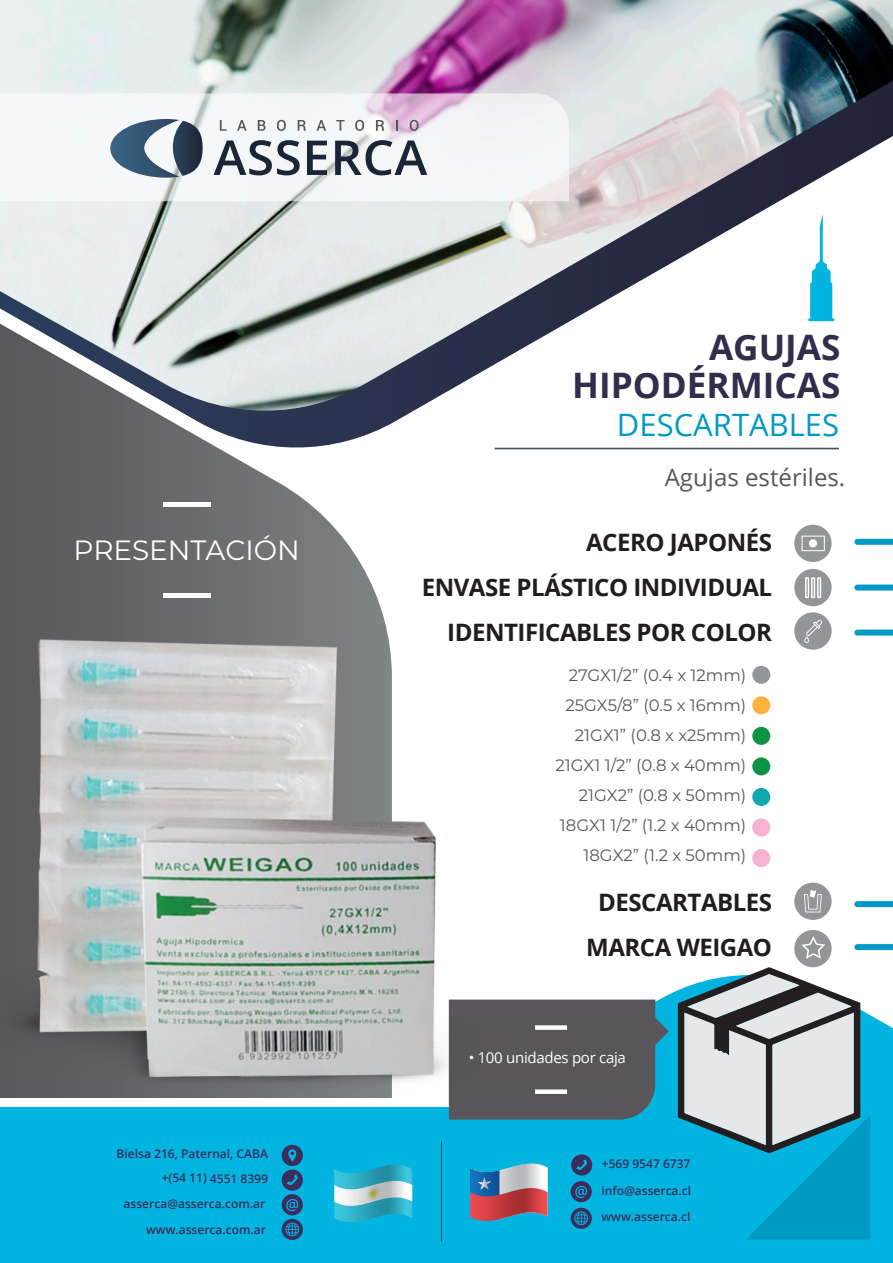
<style>
.page{position:relative;width:893px;height:1263px;background:#fff}
.page>*{position:absolute;margin:0;border:0;box-sizing:border-box;transform-origin:0 0}
.t1{font:700 35.1px/37.7px "Open Sans";color:#312e4b;text-align:right}
.t2{font:30.9px "Open Sans";color:#0099c4}
.t3{font:27.9px "Montserrat";color:#fff}
.t4{font:700 24px/45px "Open Sans";letter-spacing:-.02em;color:#201c20;text-align:right}
.t5{font:24px "Open Sans";color:#58565a}
.t6{font:16.5px/30px "Montserrat";color:#57585a;text-align:right}
.t7{font:15px "Open Sans";letter-spacing:-.02em;color:#fff}
.t8{font:600 12px "Open Sans";color:#392e5e}
</style>
<div class="page">
<svg style="left:0;top:456px;width:385px;height:164px;background:#7d7d7f"></svg>
<svg style="left:0;top:419px;width:839px;height:37px"></svg>
<hr style="left:495px;top:448px;width:344px;height:1px;background:#45515c">
<img style="left:0;top:0;width:893px;height:419px">
<div style="left:0;top:1107px;width:547px;height:156px;background:#04b4e0"></div>
<div style="left:281px;top:990px;width:612px;height:273px;background:#04b4e0"></div>
<svg style="left:0;top:93px;width:569px;height:108px;fill:#f4f7f7"></svg>
<svg style="left:449px;top:999px;width:220px;height:120px;background:#525d64"></svg>
<div style="left:535px;top:1025px;width:32px;height:5px;background:#fff"></div>
<div style="left:535px;top:1089px;width:32px;height:5px;background:#fff"></div>
<div style="left:794px;top:525px;width:38px;height:37px;background:#939598;border-radius:50%"></div>
<div style="left:794px;top:569px;width:38px;height:37px;background:#939598;border-radius:50%"></div>
<div style="left:794px;top:612px;width:38px;height:38px;background:#939598;border-radius:50%"></div>
<div style="left:794px;top:883px;width:38px;height:37px;background:#939598;border-radius:50%"></div>
<svg style="left:804px;top:890px;width:18px;height:22px"></svg>
<div style="left:794px;top:930px;width:38px;height:37px;background:#939598;border-radius:50%"></div>
<div style="left:857px;top:539px;width:36px;height:6px;background:#0099c4"></div>
<div style="left:857px;top:584px;width:36px;height:6px;background:#0099c4"></div>
<div style="left:857px;top:629px;width:36px;height:6px;background:#0099c4"></div>
<div style="left:857px;top:901px;width:36px;height:6px;background:#0099c4"></div>
<div style="left:857px;top:944px;width:36px;height:6px;background:#0099c4"></div>
<svg style="left:678px;top:967px;width:192px;height:272px;background:#6db3c7"></svg>
<div style="left:752px;top:666px;width:18px;height:18px;background:#939598;border-radius:50%"></div>
<div style="left:752px;top:696px;width:18px;height:18px;background:#fbb03f;border-radius:50%"></div>
<div style="left:752px;top:727px;width:18px;height:18px;background:#0d9344;border-radius:50%"></div>
<div style="left:752px;top:757px;width:18px;height:18px;background:#0d9344;border-radius:50%"></div>
<div style="left:752px;top:788px;width:18px;height:18px;background:#0ea8ae;border-radius:50%"></div>
<div style="left:752px;top:818px;width:18px;height:18px;background:#f6b3d1;border-radius:50%"></div>
<div style="left:752px;top:849px;width:18px;height:18px;background:#f6b3d1;border-radius:50%"></div>
<svg style="left:800px;top:934px;width:27px;height:25px"></svg>
<div style="left:809px;top:539px;width:8px;height:8px;background:#fff;border-radius:50%"></div>
<div style="left:802px;top:536px;width:23px;height:15px;border:1px solid #fff"></div>
<svg style="left:804px;top:620px;width:18px;height:23px"></svg>
<div style="left:805px;top:577px;width:4px;height:21px;border:2px solid #fff"></div>
<div style="left:811px;top:577px;width:4px;height:21px;border:2px solid #fff"></div>
<div style="left:817px;top:577px;width:4px;height:21px;border:2px solid #fff"></div>
<img style="left:0;top:620px;width:476px;height:491px">
<hr style="left:163px;top:593px;width:47px;height:4px;background:#fff">
<hr style="left:163px;top:502px;width:47px;height:4px;background:#fff">
<svg style="left:808px;top:214px;width:26px;height:107px"></svg>
<svg style="left:282px;top:1145px;width:21px;height:95px"></svg>
<hr style="left:441px;top:1141px;width:1px;height:101px;background:#425066">
<svg style="left:334px;top:1154px;width:78px;height:79px"></svg>
<svg style="left:470px;top:1153px;width:78px;height:78px"></svg>
<svg style="left:571px;top:1154px;width:21px;height:21px"></svg>
<svg style="left:571px;top:1208px;width:21px;height:21px"></svg>
<svg style="left:571px;top:1181px;width:21px;height:21px"></svg>
<svg style="left:110px;top:119px;width:93px;height:59px"></svg>
<svg style="left:214px;top:140px;width:86px;height:35px"></svg>
<svg style="left:307px;top:141px;width:20px;height:34px"></svg>
<svg style="left:335px;top:140px;width:92px;height:35px"></svg>
<svg style="left:220px;top:120px;width:7px;height:11px"></svg>
<svg style="left:237px;top:120px;width:10px;height:11px"></svg>
<svg style="left:258px;top:120px;width:8px;height:11px"></svg>
<svg style="left:277px;top:120px;width:9px;height:11px"></svg>
<svg style="left:298px;top:120px;width:8px;height:11px"></svg>
<svg style="left:316px;top:120px;width:10px;height:11px"></svg>
<svg style="left:336px;top:120px;width:9px;height:11px"></svg>
<svg style="left:355px;top:120px;width:9px;height:11px"></svg>
<svg style="left:376px;top:120px;width:8px;height:11px"></svg>
<svg style="left:396px;top:120px;width:2px;height:11px"></svg>
<svg style="left:410px;top:120px;width:8px;height:11px"></svg>
<h3 class="t3" style="left:74px;top:531px;width:228px">PRESENTACIÓN</h3>
<p class="t8" style="left:117px;top:1145px;width:153px">Bielsa 216, Paternal, CABA</p>
<p class="t8" style="left:162px;top:1169px;width:108px;rotate:1deg">+(54 11) 4551 8399</p>
<p class="t8" style="left:124px;top:1195px;width:143px">asserca@asserca.com.ar</p>
<p class="t8" style="left:146px;top:1221px;width:122px">www.asserca.com.ar</p>
<h1 class="t1" style="left:572px;top:328px;width:270px">AGUJAS<br>HIPODÉRMICAS</h1>
<h2 class="t2" style="left:617px;top:403px;width:224px">DESCARTABLES</h2>
<h3 class="t5" style="left:665px;top:460px;width:182px">Agujas estériles.</h3>
<h3 class="t4" style="left:422px;top:519px;width:352px">ACERO JAPONÉS<br>ENVASE PLÁSTICO INDIVIDUAL<br>IDENTIFICABLES POR COLOR</h3>
<p class="t6" style="left:555px;top:660px;width:192px">27GX1/2” (0.4 x 12mm)<br>25GX5/8” (0.5 x 16mm)<br>21GX1” (0.8 x x25mm)<br>21GX1 1/2” (0.8 x 40mm)<br>21GX2” (0.8 x 50mm)<br>18GX1 1/2” (1.2 x 40mm)<br>18GX2” (1.2 x 50mm)</p>
<h3 class="t4" style="left:586px;top:879px;width:187px;text-align:center">DESCARTABLES<br>MARCA WEIGAO</h3>
<p class="t7" style="left:469px;top:1047px;width:159px">• 100 unidades por caja</p>
<p class="t8" style="left:602px;top:1155px;width:90px">+569 9547 6737</p>
<p class="t8" style="left:601px;top:1182px;width:91px">info@asserca.cl</p>
<p class="t8" style="left:601px;top:1209px;width:91px">www.asserca.cl</p>
</div>
